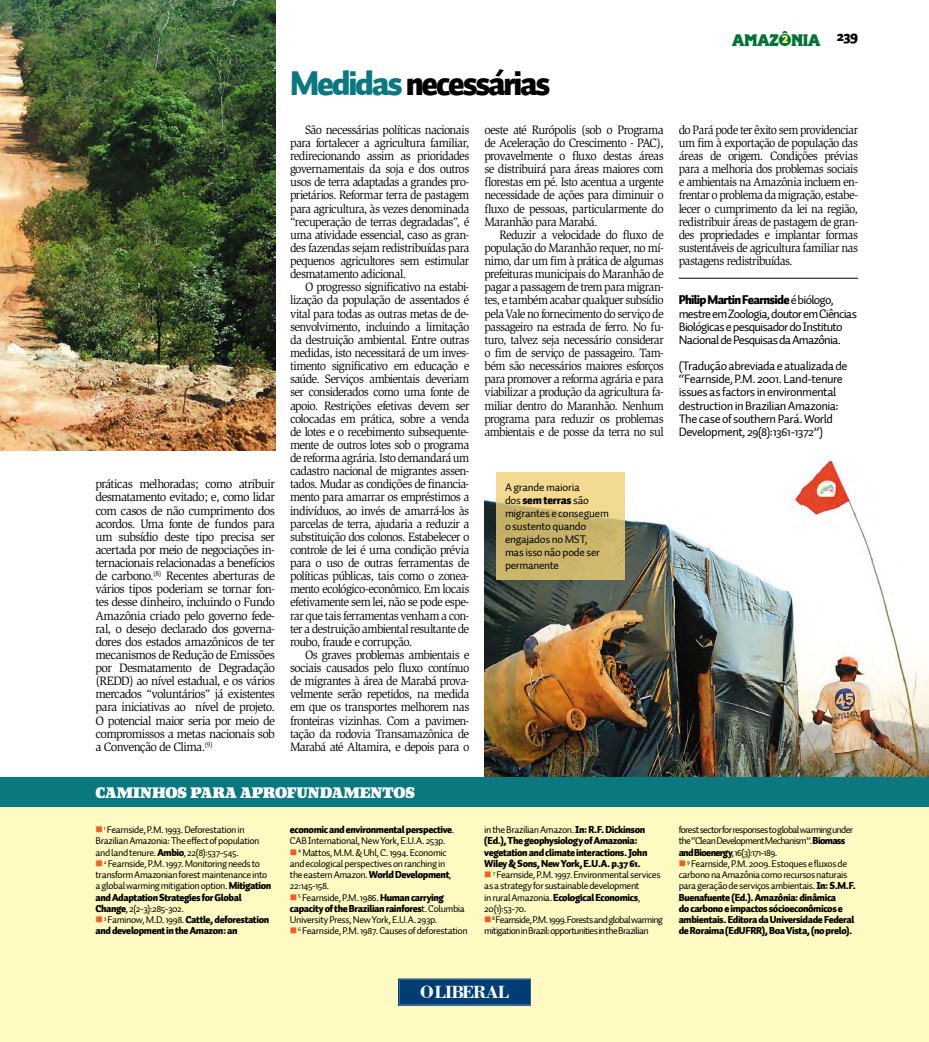
<style>
.page{position:relative;width:929px;height:1042px;background:#fff}
.page>*{position:absolute;margin:0;border:0;box-sizing:border-box;transform-origin:0 0}
.t1{font:900 33.75px "Auto 1";letter-spacing:-.065em;color:#000}
.t2{font:700 18.5px "Bodoni BT";letter-spacing:-.04em;color:#fafafb}
.t3{font:17.38px "Paddington";letter-spacing:-.02em;color:#007236}
.t4{font:15px "Kompakt";letter-spacing:.005em;color:#fff;scale:.95 1}
.t5{font:900 15px "Auto 1";color:#000}
.t6{font:12.5px/13.1px "Slimbach";letter-spacing:-.05em;color:#000;text-align:justify;scale:.95 1}
.t7{font:12.5px/13.1px "Slimbach";letter-spacing:-.05em;color:#000;text-align:justify;scale:.94 1}
.t8{font:12.5px/13.1px "Slimbach";letter-spacing:-.05em;color:#000;text-align:justify}
.t9{font:12.5px/13.1px "Auto 1";letter-spacing:-.04em;color:#000}
.t10{font:12.5px/13.1px "Auto 1";letter-spacing:-.06em;color:#000}
.t11{font:11.25px/13.1px "Auto 1";letter-spacing:-.025em;color:#000}
.t12{font:10px/11.2px "Auto 1";letter-spacing:-.04em;color:#000}
.t13{font:900 10px/11.2px "Auto 1";letter-spacing:-.035em;color:#000}
.t14{font:10px/11.2px "Auto 1";letter-spacing:-.07em;color:#000}
.s1{color:#09787f}
.s2{font-weight:900}
.s3{color:#f15d22}
.s4{font-weight:400}
.s5{font-family:"Paddington";font-weight:400;font-size:17.38px;color:#007236}
</style>
<div class="page">
<svg style="left:783px;top:35px;width:6px;height:10px"></svg>
<div style="left:780px;top:36px;width:8px;height:8px;background:#007236;border-radius:50%"></div>
<div style="left:0;top:790px;width:928px;height:252px;background:#fffac1"></div>
<div style="left:0;top:777px;width:928px;height:29px;background:#09787f"></div>
<svg style="left:398px;top:979px;width:132px;height:26px;background:#064176"></svg>
<div style="left:399px;top:980px;width:130px;height:24px;border:1px solid #003d73"></div>
<div style="left:400px;top:981px;width:128px;height:22px;border:1px solid #003d73"></div>
<img style="left:0;top:0;width:275px;height:450px">
<img style="left:484px;top:461px;width:444px;height:315px">
<svg style="left:495px;top:472px;width:129px;height:108px;background:#d5bf77"></svg>
<hr style="left:678px;top:278px;width:179px;height:1px;background:#000">
<p class="t8" style="left:95px;top:477px;width:181px">práticas melhoradas; como atribuir desmatamento evitado; e, como lidar com casos de não cumprimento dos acordos. Uma fonte de fundos para um subsídio deste tipo precisa ser acertada por meio de negociações in&shy;ternacionais relacionadas a benefícios de carbono.<sup>(8)</sup> Recentes aberturas de vários tipos poderiam se tornar fon&shy;tes desse dinheiro, incluindo o Fundo Amazônia criado pelo governo fede&shy;ral, o desejo declarado dos governa&shy;dores dos estados amazônicos de ter mecanismos de Redução de Emissões por Desmatamento de Degradação (REDD) ao nível estadual, e os vários mercados “voluntários” já existentes para iniciativas ao nível de projeto.<br>O potencial maior seria por meio de compromissos a metas nacionais sob a Convenção de Clima.<sup>(9)</sup></p>
<h1 class="t1" style="left:290px;top:61px;width:262px"><span class="s1">Medidas</span> necessárias</h1>
<p class="t6" style="left:290px;top:123px;width:190px;text-indent:15px">São necessárias políticas nacionais para fortalecer a agricultura familiar, redirecionando assim as prioridades governamentais da soja e dos outros usos de terra adaptadas a grandes pro&shy;prietários. Reformar terra de pastagem para agricultura, às vezes denominada “recuperação de terras degradadas”, é uma atividade essencial, caso as gran&shy;des fazendas sejam redistribuídas para pequenos agricultores sem estimular desmatamento adicional.</p>
<p class="t6" style="left:290px;top:281px;width:190px;text-indent:15px">O progresso significativo na estabi&shy;lização da população de assentados é vital para todas as outras metas de de&shy;senvolvimento, incluindo a limitação da destruição ambiental. Entre outras medidas, isto necessitará de um inves&shy;timento significativo em educação e saúde. Serviços ambientais deveriam ser considerados como uma fonte de apoio. Restrições efetivas devem ser colocadas em prática, sobre a venda de lotes e o recebimento subsequente&shy;mente de outros lotes sob o programa de reforma agrária. Isto demandará um cadastro nacional de migrantes assen&shy;tados. Mudar as condições de financia&shy;mento para amarrar os empréstimos a indivíduos, ao invés de amarrá-los às parcelas de terra, ajudaria a reduzir a substituição dos colonos. Estabelecer o controle de lei é uma condição prévia para o uso de outras ferramentas de políticas públicas, tais como o zonea&shy;mento ecológico-econômico. Em locais efetivamente sem lei, não se pode espe&shy;rar que tais ferramentas venham a con&shy;ter a destruição ambiental resultante de roubo, fraude e corrupção.</p>
<p class="t6" style="left:290px;top:648px;width:190px;text-indent:15px">Os graves problemas ambientais e sociais causados pelo fluxo contínuo de migrantes à área de Marabá prova&shy;velmente serão repetidos, na medida em que os transportes melhorem nas fronteiras vizinhas. Com a pavimen&shy;tação da rodovia Transamazônica de Marabá até Altamira, e depois para o</p>
<p class="t6" style="left:484px;top:123px;width:190px">oeste até Rurópolis (sob o Programa de Aceleração do Crescimento - PAC), provavelmente o fluxo destas áreas se distribuirá para áreas maiores com florestas em pé. Isto acentua a urgente necessidade de ações para diminuir o fluxo de pessoas, particularmente do Maranhão para Marabá.</p>
<p class="t7" style="left:484px;top:228px;width:192px;text-indent:15px">Reduzir a velocidade do fluxo de população do Maranhão requer, no mí&shy;nimo, dar um fim à prática de algumas prefeituras municipais do Maranhão de pagar a passagem de trem para migran&shy;tes, e também acabar qualquer subsídio pela Vale no fornecimento do serviço de passageiro na estrada de ferro. No fu&shy;turo, talvez seja necessário considerar o fim de serviço de passageiro. Tam&shy;bém são necessários maiores esforços para promover a reforma agrária e para viabilizar a produção da agricultura fa&shy;miliar dentro do Maranhão. Nenhum programa para reduzir os problemas ambientais e de posse da terra no sul</p>
<p class="t11" style="left:505px;top:480px;width:105px">A grande maioria<br>dos <span class="s2">sem terras</span> são migrantes e conseguem o sustento quando engajados no MST, mas isso não pode ser permanente</p>
<p class="t4" style="left:95px;top:784px;width:338px">CAMINHOS PARA APROFUNDAMENTOS</p>
<p class="t12" style="left:95px;top:824px;width:166px"><span class="s3">■</span> <sup>1</sup> Fearnside, P.M. 1993. Deforestation in<br>Brazilian Amazonia: The effect of population and land tenure. <span class="s2">Ambio</span>, 22(8):537-545.</p>
<p class="t12" style="left:95px;top:858px;width:177px"><span class="s3">■</span> <sup>2</sup> Fearnside, P.M. 1997. Monitoring needs to transform Amazonian forest maintenance into a global warming mitigation option. <span class="s2">Mitigation and Adaptation Strategies for Global Change</span>, 2(2-3):285-302.</p>
<p class="t13" style="left:95px;top:914px;width:175px"><span class="s3">■</span> <sup>3</sup> <span class="s4">Faminow, M.D. 1998.</span> Cattle, deforestation and development in the Amazon: an</p>
<p class="t12" style="left:290px;top:824px;width:166px"><span class="s2">economic and environmental perspective</span>.<br>CAB International, New York, E.U.A. 253p.</p>
<p class="t12" style="left:290px;top:847px;width:163px"><span class="s3">■</span> <sup>4</sup> Mattos, M.M. &amp; Uhl, C. 1994. Economic and ecological perspectives on ranching in the eastern Amazon. <span class="s2">World Development</span>, 22:145-158.</p>
<p class="t12" style="left:290px;top:892px;width:176px"><span class="s3">■</span> <sup>5</sup> Fearnside, P.M. 1986. <span class="s2">Human carrying capacity of the Brazilian rainfores</span>t. Columbia<br>University Press, New York, E.U.A. 293p.</p>
<p class="t12" style="left:290px;top:925px;width:179px"><span class="s3">■</span> <sup>6</sup> Fearnside, P.M. 1987. Causes of deforestation</p>
<p class="t13" style="left:484px;top:824px;width:165px"><span class="s4">in the Brazilian Amazon.</span> In: R.F. Dickinson (Ed.), The geophysiology of Amazonia: vegetation and climate interactions. John Wiley &amp; Sons, New York, E.U.A. p.37 61.</p>
<p class="t12" style="left:484px;top:869px;width:178px"><span class="s3">■</span> <sup>7</sup> Fearnside, P.M. 1997. Environmental services as a strategy for sustainable development<br>in rural Amazonia. <span class="s2">Ecological Economics</span>, 20(1):53-70.</p>
<p class="t14" style="left:484px;top:914px;width:180px"><span class="s3">■</span><sup>8</sup> Fearnside, P.M. 1999. Forests and global warming mitigation in Brazil: opportunities in the Brazilian</p>
<h3 class="t3" style="left:732px;top:30px;width:78px">AMAZÔNI</h3>
<p class="t5" style="left:782px;top:26px;width:77px"><sub>2</sub> <span class="s5">A</span> 239</p>
<p class="t7" style="left:678px;top:123px;width:192px">do Pará pode ter êxito sem providenciar um fim à exportação de população das áreas de origem. Condições prévias para a melhoria dos problemas sociais e ambientais na Amazônia incluem en&shy;frentar o problema da migração, estabe&shy;lecer o cumprimento da lei na região, redistribuir áreas de pastagem de gran&shy;des propriedades e implantar formas sustentáveis de agricultura familiar nas pastagens redistribuídas.</p>
<p class="t10" style="left:678px;top:294px;width:180px"><span class="s2">Philip Martin Fearnside</span> é biólogo, mestre em Zoologia, doutor em Ciências Biológicas e pesquisador do Instituto Nacional de Pesquisas da Amazônia.</p>
<p class="t9" style="left:678px;top:359px;width:170px">(Tradução abreviada e atualizada de “Fearnside, P.M. 2001. Land-tenure issues as factors in environmental destruction in Brazilian Amazonia:<br>The case of southern Pará. World Development, 29(8):1361-1372”)</p>
<p class="t14" style="left:678px;top:824px;width:176px">forest sector for responses to global warming under the “Clean Development Mechanism”. <span class="s2">Biomass and Bioenergy</span>, 16(3):171-189.</p>
<p class="t13" style="left:678px;top:858px;width:179px"><span class="s3">■</span> <sup>9</sup> <span class="s4">Fearnside, P.M. 2009. Estoques e fluxos de carbono na Amazônia como recursos naturais para geração de serviços ambientais.</span> In: S.M.F.<br>Buenafuente (Ed.). Amazônia: dinâmica<br>do carbono e impactos sócioeconômicos e ambientais. Editora da Universidade Federal de Roraima (EdUFRR), Boa Vista, (no prelo).</p>
<h2 class="t2" style="left:420px;top:981px;width:91px">O LIBERAL</h2>
</div>
